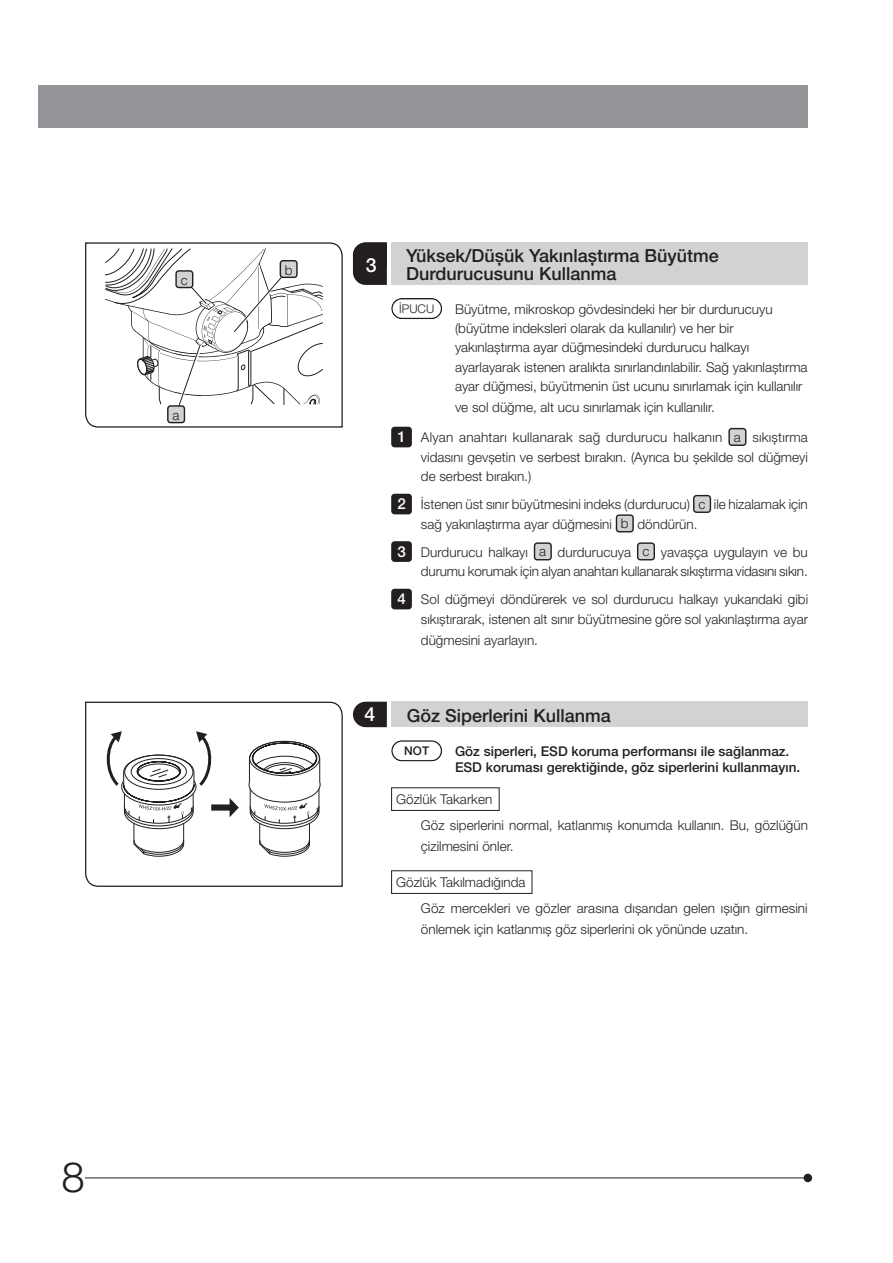
<style>
.page{position:relative;width:893px;height:1263px;background:#fff}
.page>*{position:absolute;margin:0;border:0;box-sizing:border-box;transform-origin:0 0}
.t1{font:300 42px "Helvetica Neue LT Pro";color:#231f20}
.t2{font:500 19.5px "Helvetica Neue LT Pro";color:#fff}
.t3{font:500 18px/18px "Helvetica Neue LT Pro";color:#231f20}
.t4{font:500 15.15px "Helvetica Neue LT Pro";color:#fff}
.t5{font:300 13.5px/19.5px "Helvetica Neue LT Pro";color:#231f20}
.t6{font:500 13.5px/16.2px "Helvetica Neue LT Pro";color:#231f20}
.t7{font:300 12px "Helvetica Neue LT Pro";color:#231f20}
.t8{font:500 12px "Helvetica Neue LT Pro";color:#231f20}
</style>
<div class="page">
<div style="left:804px;top:1174px;width:8px;height:8px;background:#231f20;border-radius:50%"></div>
<hr style="left:85px;top:1177px;width:723px;height:1px;background:#231f20">
<div style="left:38px;top:85px;width:770px;height:43px;background:#939598"></div>
<svg style="left:85px;top:701px;width:258px;height:186px"></svg>
<svg style="left:85px;top:242px;width:258px;height:186px"></svg>
<div style="left:391px;top:787px;width:109px;height:24px;border:1px solid #231f20"></div>
<div style="left:391px;top:870px;width:141px;height:24px;border:1px solid #231f20"></div>
<div style="left:391px;top:740px;width:51px;height:21px;border:1px solid #231f20;border-radius:10px"></div>
<div style="left:391px;top:702px;width:417px;height:25px;background:#d1d2d4"></div>
<svg style="left:353px;top:702px;width:34px;height:25px"></svg>
<div style="left:729px;top:429px;width:17px;height:16px;background:#d1d2d4;border-radius:3px"></div>
<div style="left:728px;top:428px;width:18px;height:18px;border:1px solid #231f20;border-radius:3px"></div>
<div style="left:694px;top:496px;width:16px;height:16px;background:#d1d2d4;border-radius:3px"></div>
<div style="left:693px;top:495px;width:18px;height:18px;border:1px solid #231f20;border-radius:3px"></div>
<div style="left:616px;top:515px;width:17px;height:17px;background:#d1d2d4;border-radius:3px"></div>
<div style="left:616px;top:514px;width:18px;height:18px;border:1px solid #231f20;border-radius:3px"></div>
<div style="left:534px;top:543px;width:17px;height:17px;background:#d1d2d4;border-radius:3px"></div>
<div style="left:534px;top:542px;width:18px;height:18px;border:1px solid #231f20;border-radius:3px"></div>
<div style="left:638px;top:543px;width:16px;height:17px;background:#d1d2d4;border-radius:3px"></div>
<div style="left:637px;top:542px;width:18px;height:18px;border:1px solid #231f20;border-radius:3px"></div>
<div style="left:391px;top:298px;width:51px;height:21px;border:1px solid #231f20;border-radius:10px"></div>
<div style="left:391px;top:427px;width:21px;height:20px;background:#231f20;border-radius:3px"></div>
<div style="left:391px;top:494px;width:21px;height:20px;background:#231f20;border-radius:3px"></div>
<div style="left:391px;top:541px;width:21px;height:21px;background:#231f20;border-radius:3px"></div>
<div style="left:391px;top:589px;width:21px;height:20px;background:#231f20;border-radius:3px"></div>
<img style="left:185px;top:415px;width:17px;height:1px">
<svg style="left:105px;top:248px;width:218px;height:167px"></svg>
<div style="left:280px;top:261px;width:17px;height:16px;background:#d1d2d4;border-radius:3px"></div>
<div style="left:280px;top:260px;width:18px;height:18px;border:1px solid #231f20;border-radius:3px"></div>
<div style="left:176px;top:271px;width:17px;height:17px;background:#d1d2d4;border-radius:3px"></div>
<div style="left:175px;top:270px;width:18px;height:18px;border:1px solid #231f20;border-radius:3px"></div>
<div style="left:168px;top:406px;width:16px;height:17px;background:#d1d2d4;border-radius:3px"></div>
<div style="left:167px;top:405px;width:18px;height:18px;border:1px solid #231f20;border-radius:3px"></div>
<div style="left:391px;top:242px;width:417px;height:43px;background:#d1d2d4"></div>
<svg style="left:353px;top:242px;width:34px;height:43px"></svg>
<p class="t5" style="left:181px;top:270px;width:9px">c</p>
<p class="t5" style="left:173px;top:405px;width:9px">a</p>
<h1 class="t1" style="left:62px;top:1151px;width:25px">8</h1>
<p class="t5" style="left:285px;top:260px;width:9px">b</p>
<h2 class="t2" style="left:365px;top:244px;width:12px">3</h2>
<h3 class="t3" style="left:406px;top:247px;width:314px">Yüksek/Düşük Yakınlaştırma Büyütme<br>Durdurucusunu Kullanma</h3>
<h2 class="t2" style="left:366px;top:254px;width:12px">3</h2>
<p class="t7" style="left:399px;top:301px;width:37px">İPUCU</p>
<p class="t5" style="left:455px;top:299px;width:354px">Büyütme, mikroskop gövdesindeki her bir durdurucuyu (büyütme indeksleri olarak da kullanılır) ve her bir yakınlaştırma ayar düğmesindeki durdurucu halkayı ayarlayarak istenen aralıkta sınırlandırılabilir. Sağ yakınlaştırma ayar düğmesi, büyütmenin üst ucunu sınırlamak için kullanılır</p>
<p class="t5" style="left:421px;top:393px;width:388px;line-height:29.5px;text-indent:34px">ve sol düğme, alt ucu sınırlamak için kullanılır.<br>Alyan anahtarı kullanarak sağ durdurucu halkanın a sıkıştırma</p>
<p class="t5" style="left:421px;top:447px;width:388px">vidasını gevşetin ve serbest bırakın. (Ayrıca bu şekilde sol düğmeyi de serbest bırakın.)</p>
<p class="t5" style="left:421px;top:494px;width:388px">İstenen üst sınır büyütmesini indeks (durdurucu) c ile hizalamak için sağ yakınlaştırma ayar düğmesini b döndürün.</p>
<p class="t5" style="left:421px;top:542px;width:388px">Durdurucu halkayı a durdurucuya c yavaşça uygulayın ve bu durumu korumak için alyan anahtarı kullanarak sıkıştırma vidasını sıkın.</p>
<p class="t5" style="left:421px;top:589px;width:389px">Sol düğmeyi döndürerek ve sol durdurucu halkayı yukarıdaki gibi sıkıştırarak, istenen alt sınır büyütmesine göre sol yakınlaştırma ayar</p>
<p class="t5" style="left:421px;top:630px;width:119px">düğmesini ayarlayın.</p>
<p class="t4" style="left:397px;top:428px;width:10px">1</p>
<p class="t4" style="left:397px;top:495px;width:10px">2</p>
<p class="t4" style="left:397px;top:542px;width:10px">3</p>
<p class="t4" style="left:397px;top:590px;width:10px">4</p>
<h2 class="t2" style="left:365px;top:703px;width:12px">4</h2>
<h3 class="t3" style="left:407px;top:706px;width:205px">Göz Siperlerini Kullanma</h3>
<p class="t6" style="left:455px;top:743px;width:347px">Göz siperleri, ESD koruma performansı ile sağlanmaz.<br>ESD koruması gerektiğinde, göz siperlerini kullanmayın.</p>
<p class="t5" style="left:421px;top:786px;width:388px;line-height:25.7px;text-indent:-25px">Gözlük Takarken<br>Göz siperlerini normal, katlanmış konumda kullanın. Bu, gözlüğün</p>
<p class="t5" style="left:421px;top:836px;width:94px">çizilmesini önler.</p>
<p class="t5" style="left:421px;top:869px;width:388px;line-height:25.7px;text-indent:-25px">Gözlük Takılmadığında<br>Göz mercekleri ve gözler arasına dışarıdan gelen ışığın girmesini</p>
<p class="t5" style="left:421px;top:919px;width:329px">önlemek için katlanmış göz siperlerini ok yönünde uzatın.</p>
<p class="t8" style="left:404px;top:744px;width:26px">NOT</p>
</div>
